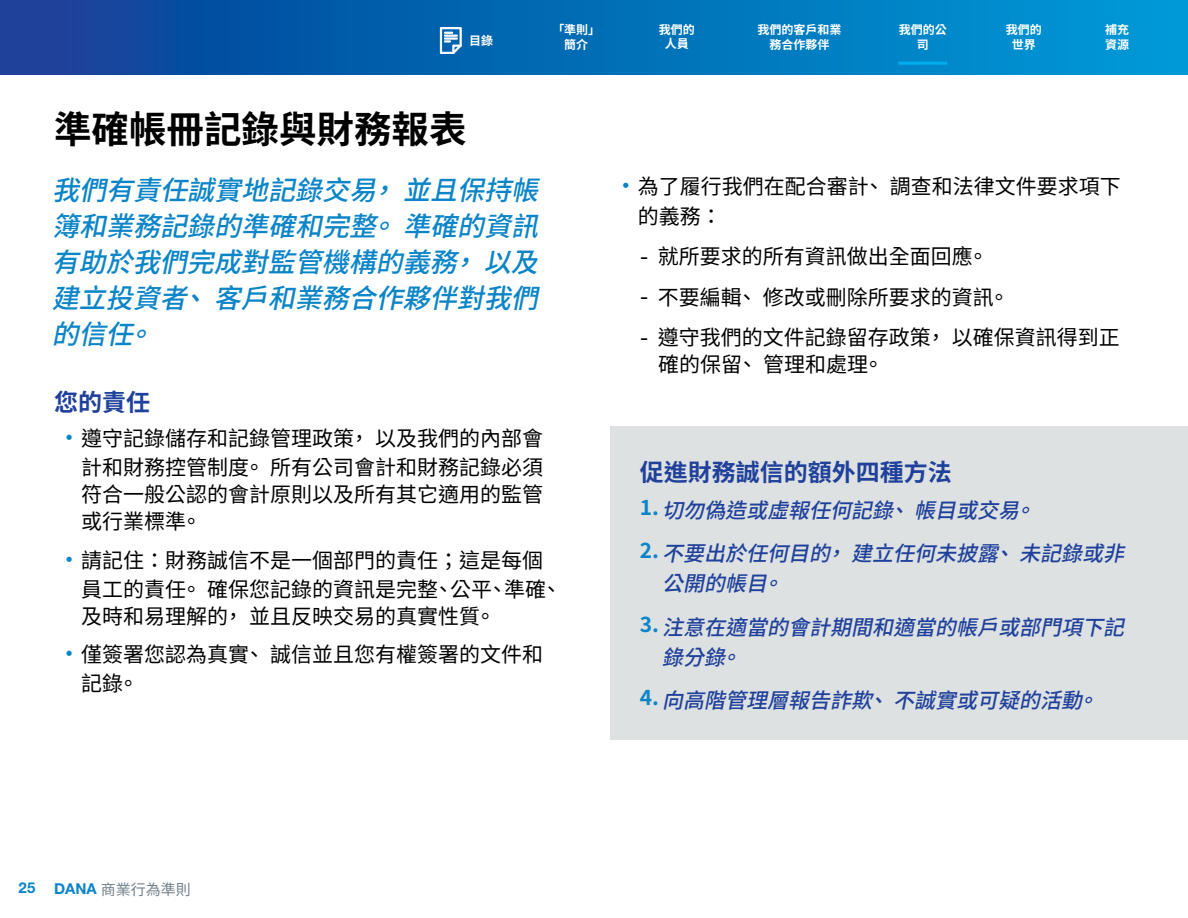
<style>
.page{position:relative;width:1188px;height:918px;background:#fff}
.page>*{position:absolute;margin:0;border:0;box-sizing:border-box;transform-origin:0 0}
.t1{font:700 37.5px "Source Han Sans TW";color:#000}
.t2{font:italic 500 27px/36px "Source Han Sans TW";color:#0b85c8;text-align:justify}
.t3{font:700 24px "Source Han Sans TW";color:#20419b}
.t4{font:21px/29.2px "Source Han Sans TW";color:#000}
.t5{font:italic 500 21px/43.5px "Source Han Sans TW";color:#20419b}
.t6{font:700 15px "Helvetica Neue LT Pro";color:#0b85c8}
.t7{font:700 12px/14.4px "Source Han Sans TW";color:#fff;text-align:center}
.s1{font-size:25.5px;color:#0b85c8}
.s2{font-family:"Source Han Sans TW";font-weight:400;color:#72808a}
.s3{font-family:"Helvetica Neue LT Pro"}
.s4{font-weight:700;font-style:normal;color:#0b85c8}
</style>
<div class="page">
<svg style="left:0;top:0;width:1188px;height:75px;background:#036cb6"></svg>
<hr style="left:898px;top:62px;width:49px;height:3px;background:#00aeef">
<svg style="left:440px;top:27px;width:22px;height:27px"></svg>
<div style="left:611px;top:427px;width:577px;height:313px;background:#dde1e2"></div>
<p class="t7" style="left:659px;top:23px;width:37px">我們的人員</p>
<p class="t7" style="left:757px;top:23px;width:85px">我們的客戶和業務合作夥伴</p>
<p class="t7" style="left:899px;top:23px;width:49px">我們的公司</p>
<p class="t7" style="left:1006px;top:23px;width:37px">我們的世界</p>
<p class="t7" style="left:1105px;top:23px;width:25px">補充</p>
<p class="t7" style="left:552px;top:23px;width:49px">「準則」簡介</p>
<p class="t7" style="left:469px;top:34px;width:25px">目錄</p>
<p class="t7" style="left:1105px;top:37px;width:25px">資源</p>
<h1 class="t1" style="left:54px;top:108px;width:414px">準確帳冊記錄與財務報表</h1>
<p class="t2" style="left:52px;top:173px;width:502px">我們有責任誠實地記錄交易，並且保持帳簿和業務記錄的準確和完整。準確的資訊有助於我們完成對監管機構的義務，以及建立投資者、客戶和業務合作夥伴對我們的信任。</p>
<p class="t3" style="left:54px;top:389px;width:97px">您的責任</p>
<p class="t4" style="left:56px;top:424px;width:488px;text-align:right"><span class="s1">•</span> 遵守記錄儲存和記錄管理政策，以及我們的內部會計和財務控管制度。所有公司會計和財務記錄必須</p>
<p class="t4" style="left:81px;top:482px;width:463px;line-height:27px">符合一般公認的會計原則以及所有其它適用的監管或行業標準。</p>
<p class="t4" style="left:81px;top:546px;width:482px;text-indent:-25px"><span class="s1">•</span> 請記住：財務誠信不是一個部門的責任；這是每個員工的責任。確保您記錄的資訊是完整、公平、準確、</p>
<p class="t4" style="left:81px;top:602px;width:416px">及時和易理解的，並且反映交易的真實性質。</p>
<p class="t4" style="left:81px;top:640px;width:463px;text-indent:-25px"><span class="s1">•</span> 僅簽署您認為真實、誠信並且您有權簽署的文件和記錄。</p>
<p class="t6" style="left:19px;top:880px;width:174px">25 DANA <span class="s2">商業行為準則</span></p>
<p class="t4" style="left:638px;top:172px;width:484px;text-indent:-25px"><span class="s1">•</span> 為了履行我們在配合審計、調查和法律文件要求項下的義務：</p>
<p class="t4" style="left:640px;top:242px;width:350px"><span class="s3">-</span> 就所要求的所有資訊做出全面回應。</p>
<p class="t4" style="left:640px;top:283px;width:371px"><span class="s3">-</span> 不要編輯、修改或刪除所要求的資訊。</p>
<p class="t4" style="left:658px;top:324px;width:463px;line-height:27px;text-indent:-18px"><span class="s3">-</span> 遵守我們的文件記錄留存政策，以確保資訊得到正確的保留、管理和處理。</p>
<p class="t3" style="left:640px;top:458px;width:313px">促進財務誠信的額外四種方法</p>
<p class="t5" style="left:640px;top:489px;width:498px"><span class="s4">1 .</span> 切勿偽造或虛報任何記錄、帳目或交易。<br><span class="s4">2 .</span> 不要出於任何目的，建立任何未披露、未記錄或非</p>
<p class="t5" style="left:640px;top:562px;width:498px;text-indent:22px">公開的帳目。<br><span class="s4">3 .</span> 注意在適當的會計期間和適當的帳戶或部門項下記</p>
<p class="t5" style="left:640px;top:636px;width:471px;text-indent:22px">錄分錄。<br><span class="s4">4 .</span> 向高階管理層報告詐欺、不誠實或可疑的活動。</p>
</div>
